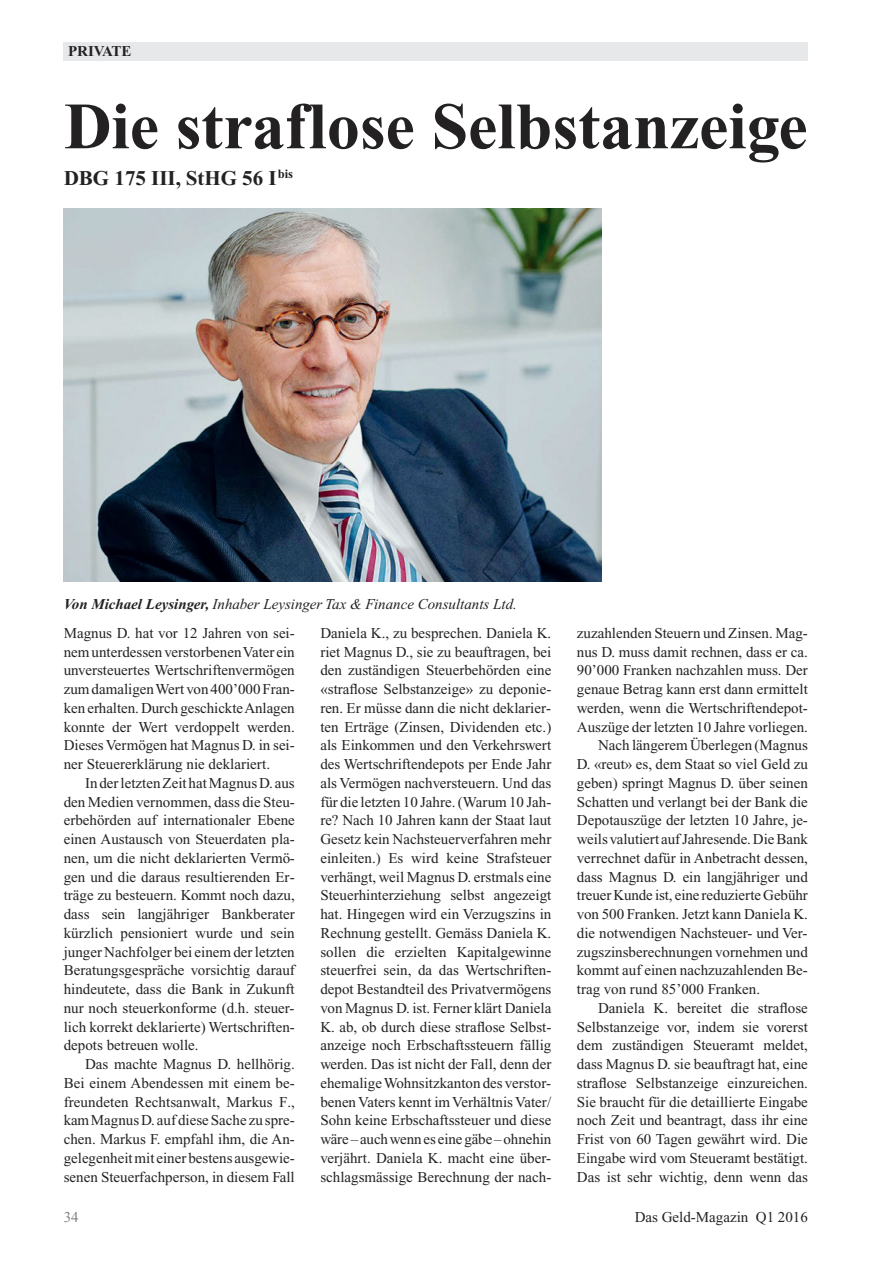
<style>
.page{position:relative;width:893px;height:1263px;background:#fff}
.page>*{position:absolute;margin:0;border:0;box-sizing:border-box;transform-origin:0 0}
.t1{font:700 66px "Times New Roman PS Std";color:#232122}
.t2{font:700 21px "Times New Roman PS Std";color:#232122}
.t3{font:15px/18.8px "Times New Roman PS Std";color:#232122;text-align:justify}
.t4{font:italic 15px "Times New Roman PS Std";color:#232122}
.t5{font:700 15px "Times New Roman PS Std";color:#232122}
.t6{font:15px "Times New Roman PS Std";color:#7f8285}
.s1{font-weight:700}
</style>
<div class="page">
<div style="left:64px;top:43px;width:744px;height:18px;background:#e7e8ea"></div>
<img style="left:64px;top:209px;width:537px;height:372px">
<p class="t5" style="left:68px;top:46px;width:65px">Private</p>
<h1 class="t1" style="left:64px;top:105px;width:745px">Die straflose Selbstanzeige</h1>
<h2 class="t2" style="left:64px;top:171px;width:231px">DBG 175 iii, StHG 56 i<sup>bis</sup></h2>
<p class="t4" style="left:64px;top:598px;width:455px"><span class="s1">Von Michael Leysinger,</span> Inhaber Leysinger Tax &amp; Finance Consultants Ltd.</p>
<p class="t3" style="left:64px;top:625px;width:233px">Magnus D. hat vor 12 Jahren von sei&shy;nem unterdessen verstorbenen Vater ein unversteuertes Wertschriftenvermögen zum damaligen Wert von 400’000 Fran&shy;ken erhalten. Durch geschickte Anlagen konnte der Wert verdoppelt werden.<br>Dieses Vermögen hat Magnus D. in sei&shy;ner Steuererklärung nie deklariert.</p>
<p class="t3" style="left:64px;top:775px;width:233px;text-indent:21px">In der letzten Zeit hat Magnus D. aus den Medien vernommen, dass die Steu&shy;erbehörden auf internationaler Ebene einen Austausch von Steuerdaten pla&shy;nen, um die nicht deklarierten Vermö&shy;gen und die daraus resultierenden Er&shy;träge zu besteuern. Kommt noch dazu, dass sein langjähriger Bankberater kürzlich pensioniert wurde und sein junger Nachfolger bei einem der letzten Be ratungsgespräche vorsichtig darauf hindeutete, dass die Bank in Zukunft nur noch steuerkonforme (d.h. steuer&shy;lich korrekt deklarierte) Wertschriften&shy;depots betreuen wolle.</p>
<p class="t3" style="left:64px;top:1056px;width:233px;text-indent:21px">Das machte Magnus D. hellhörig.<br>Bei einem Abendessen mit einem be&shy;freundeten Rechtsanwalt, Markus F., kam Magnus D. auf diese Sache zu spre&shy;chen. Markus F. empfahl ihm, die An&shy;gelegenheit mit einer bestens ausgewie&shy;senen Steuerfachperson, in diesem Fall</p>
<p class="t3" style="left:320px;top:625px;width:233px">Daniela K., zu besprechen. Daniela K. riet Magnus D., sie zu beauftragen, bei den zuständigen Steuerbehörden eine «straflose Selbstanzeige» zu deponie&shy;ren. Er müsse dann die nicht deklarier&shy;ten Erträge (Zinsen, Dividenden etc.) als Einkommen und den Verkehrswert des Wertschriftendepots per Ende Jahr als Vermögen nachversteuern. Und das für die letzten 10 Jahre. (Warum 10 Jah&shy;re? Nach 10 Jahren kann der Staat laut Gesetz kein Nachsteuerverfahren mehr einleiten.) Es wird keine Strafsteuer verhängt, weil Magnus D. erstmals eine Steuerhinterziehung selbst angezeigt hat. Hingegen wird ein Verzugszins in Rechnung gestellt. Gemäss Daniela K. sollen die erzielten Kapitalgewinne steuerfrei sein, da das Wertschriften - depot Bestandteil des Privatvermögens von Magnus D. ist. Ferner klärt Daniela K. ab, ob durch diese straflose Selbst&shy;anzeige noch Erbschaftssteuern fällig werden. Das ist nicht der Fall, denn der ehemalige Wohnsitzkanton des verstor&shy;benen Vaters kennt im Verhältnis Vater/ Sohn keine Erbschaftssteuer und diese wäre – auch wenn es eine gäbe – ohnehin verjährt. Daniela K. macht eine über&shy;schlagsmässige Berechnung der nach-</p>
<p class="t3" style="left:577px;top:625px;width:233px">zuzahlenden Steuern und Zinsen. Mag-</p>
<p class="t3" style="left:577px;top:643px;width:233px">nus D. muss damit rechnen, dass er ca.</p>
<p class="t3" style="left:577px;top:662px;width:233px">90’000 Franken nachzahlen muss. Der</p>
<p class="t3" style="left:577px;top:681px;width:233px">genaue Betrag kann erst dann ermittelt</p>
<p class="t3" style="left:577px;top:700px;width:233px">werden, wenn die Wertschriftendepot-</p>
<p class="t3" style="left:577px;top:718px;width:233px">Auszüge der letzten 10 Jahre vorliegen.</p>
<p class="t3" style="left:598px;top:737px;width:211px">Nach längerem Überlegen (Magnus</p>
<p class="t3" style="left:577px;top:756px;width:233px">D. «reut» es, dem Staat so viel Geld zu</p>
<p class="t3" style="left:577px;top:775px;width:233px">geben) springt Magnus D. über seinen</p>
<p class="t3" style="left:577px;top:793px;width:233px">Schatten und verlangt bei der Bank die</p>
<p class="t3" style="left:577px;top:812px;width:233px">Depotauszüge der letzten 10 Jahre, je-</p>
<p class="t3" style="left:577px;top:831px;width:233px">weils valutiert auf Jahresende. Die Bank</p>
<p class="t3" style="left:577px;top:850px;width:233px">verrechnet dafür in Anbetracht dessen,</p>
<p class="t3" style="left:577px;top:868px;width:233px">dass Magnus D. ein langjähriger und</p>
<p class="t3" style="left:577px;top:887px;width:233px">treuer Kunde ist, eine reduzierte Gebühr</p>
<p class="t3" style="left:577px;top:906px;width:233px">von 500 Franken. Jetzt kann Daniela K.</p>
<p class="t3" style="left:577px;top:925px;width:232px">die notwendigen Nachsteuer- und Ver-</p>
<p class="t3" style="left:577px;top:943px;width:233px">zugszinsberechnungen vornehmen und</p>
<p class="t3" style="left:577px;top:962px;width:233px">kommt auf einen nachzuzahlenden Be-</p>
<p class="t3" style="left:577px;top:981px;width:185px">trag von rund 85’000 Franken.</p>
<p class="t3" style="left:598px;top:1000px;width:211px">Daniela K. bereitet die straflose</p>
<p class="t3" style="left:577px;top:1018px;width:233px">Selbstanzeige vor, indem sie vorerst</p>
<p class="t3" style="left:577px;top:1037px;width:233px">dem zuständigen Steueramt meldet,</p>
<p class="t3" style="left:577px;top:1056px;width:233px">dass Magnus D. sie beauftragt hat, eine</p>
<p class="t3" style="left:577px;top:1075px;width:233px">straflose Selbstanzeige einzureichen.</p>
<p class="t3" style="left:577px;top:1093px;width:233px">Sie braucht für die detaillierte Eingabe</p>
<p class="t3" style="left:577px;top:1112px;width:233px">noch Zeit und beantragt, dass ihr eine</p>
<p class="t3" style="left:577px;top:1131px;width:233px">Frist von 60 Tagen gewährt wird. Die</p>
<p class="t3" style="left:577px;top:1150px;width:233px">Eingabe wird vom Steueramt bestätigt.</p>
<p class="t3" style="left:577px;top:1168px;width:233px">Das ist sehr wichtig, denn wenn das</p>
<p class="t6" style="left:64px;top:1212px;width:16px">34</p>
<p class="t3" style="left:635px;top:1209px;width:175px">Das Geld-Magazin Q1 2016</p>
</div>
